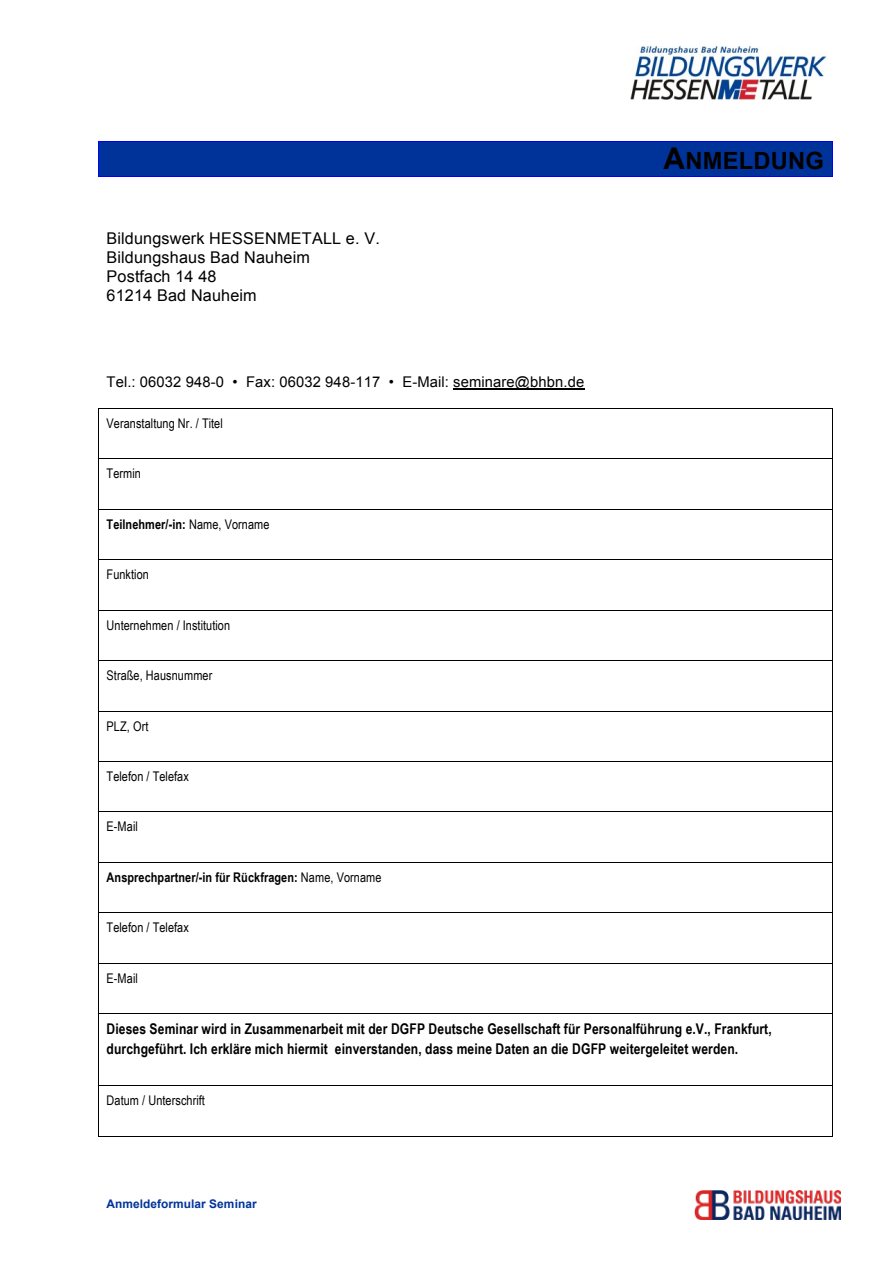
<style>
.page{position:relative;width:893px;height:1263px;background:#fff}
.page>*{position:absolute;margin:0;border:0;box-sizing:border-box;transform-origin:0 0}
.t1{font:700 23.7px "Arial";letter-spacing:.005em;color:#000}
.t2{font:16.2px/18.9px "Arial";letter-spacing:.01em;color:#000}
.t3{font:700 14.7px/19.8px "Arial Narrow";letter-spacing:.01em;color:#000}
.t4{font:14.7px "Arial";letter-spacing:.01em;color:#000}
.t5{font:13.35px "Arial Narrow";letter-spacing:.005em;color:#000}
.t6{font:700 13.35px "Arial Narrow";letter-spacing:.005em;color:#000}
.t7{font:700 11.85px "Arial";letter-spacing:.005em;color:#039}
.s1{font-weight:400}
.s2{font-size:29.85px}
</style>
<div class="page">
<img style="left:694px;top:1191px;width:147px;height:28px">
<img style="left:630px;top:46px;width:196px;height:54px">
<div style="left:99px;top:141px;width:733px;height:35px;background:#039"></div>
<hr style="left:99px;top:141px;width:733px;height:1px;background:#00f">
<hr style="left:98px;top:141px;width:1px;height:35px;background:#00f">
<hr style="left:99px;top:176px;width:733px;height:1px;background:#00f">
<hr style="left:832px;top:141px;width:1px;height:35px;background:#00f">
<hr style="left:453px;top:388px;width:131px;height:2px;background:#000">
<hr style="left:99px;top:408px;width:733px;height:1px;background:#000">
<hr style="left:98px;top:415px;width:1px;height:43px;background:#000">
<hr style="left:832px;top:415px;width:1px;height:43px;background:#000">
<hr style="left:99px;top:458px;width:733px;height:1px;background:#000">
<hr style="left:98px;top:465px;width:1px;height:44px;background:#000">
<hr style="left:832px;top:465px;width:1px;height:44px;background:#000">
<hr style="left:99px;top:509px;width:733px;height:1px;background:#000">
<hr style="left:98px;top:516px;width:1px;height:43px;background:#000">
<hr style="left:832px;top:516px;width:1px;height:43px;background:#000">
<hr style="left:99px;top:559px;width:733px;height:1px;background:#000">
<hr style="left:98px;top:566px;width:1px;height:44px;background:#000">
<hr style="left:832px;top:566px;width:1px;height:44px;background:#000">
<hr style="left:99px;top:610px;width:733px;height:1px;background:#000">
<hr style="left:98px;top:617px;width:1px;height:43px;background:#000">
<hr style="left:832px;top:617px;width:1px;height:43px;background:#000">
<hr style="left:99px;top:660px;width:733px;height:1px;background:#000">
<hr style="left:98px;top:667px;width:1px;height:44px;background:#000">
<hr style="left:832px;top:667px;width:1px;height:44px;background:#000">
<hr style="left:99px;top:711px;width:733px;height:1px;background:#000">
<hr style="left:98px;top:718px;width:1px;height:43px;background:#000">
<hr style="left:832px;top:718px;width:1px;height:43px;background:#000">
<hr style="left:99px;top:761px;width:733px;height:1px;background:#000">
<hr style="left:98px;top:768px;width:1px;height:43px;background:#000">
<hr style="left:832px;top:768px;width:1px;height:43px;background:#000">
<hr style="left:99px;top:811px;width:733px;height:1px;background:#000">
<hr style="left:98px;top:819px;width:1px;height:43px;background:#000">
<hr style="left:832px;top:819px;width:1px;height:43px;background:#000">
<hr style="left:99px;top:862px;width:733px;height:1px;background:#000">
<hr style="left:98px;top:869px;width:1px;height:43px;background:#000">
<hr style="left:832px;top:869px;width:1px;height:43px;background:#000">
<hr style="left:99px;top:912px;width:733px;height:1px;background:#000">
<hr style="left:98px;top:919px;width:1px;height:44px;background:#000">
<hr style="left:832px;top:919px;width:1px;height:44px;background:#000">
<hr style="left:99px;top:963px;width:733px;height:1px;background:#000">
<hr style="left:98px;top:970px;width:1px;height:43px;background:#000">
<hr style="left:832px;top:970px;width:1px;height:43px;background:#000">
<hr style="left:99px;top:1013px;width:733px;height:1px;background:#000">
<hr style="left:98px;top:1020px;width:1px;height:65px;background:#000">
<hr style="left:832px;top:1020px;width:1px;height:65px;background:#000">
<hr style="left:99px;top:1085px;width:733px;height:1px;background:#000">
<hr style="left:98px;top:1093px;width:1px;height:43px;background:#000">
<hr style="left:99px;top:1136px;width:733px;height:1px;background:#000">
<hr style="left:832px;top:1093px;width:1px;height:43px;background:#000">
<p class="t2" style="left:107px;top:229px;width:275px">Bildungswerk HESSENMETALL e. V.<br>Bildungshaus Bad Nauheim<br>Postfach 14 48<br>61214 Bad Nauheim</p>
<p class="t4" style="left:107px;top:374px;width:479px">Tel.: 06032 948-0 • Fax: 06032 948-117 • E-Mail: seminare@bhbn.de</p>
<p class="t5" style="left:107px;top:415px;width:118px">Veranstaltung Nr. / Titel</p>
<p class="t5" style="left:107px;top:466px;width:36px">Termin</p>
<p class="t6" style="left:107px;top:516px;width:164px">Teilnehmer/-in: <span class="s1">Name, Vorname</span></p>
<p class="t5" style="left:107px;top:566px;width:44px">Funktion</p>
<p class="t5" style="left:107px;top:617px;width:125px">Unternehmen / Institution</p>
<p class="t5" style="left:107px;top:668px;width:107px">Straße, Hausnummer</p>
<p class="t5" style="left:107px;top:718px;width:43px">PLZ, Ort</p>
<p class="t5" style="left:107px;top:768px;width:84px">Telefon / Telefax</p>
<p class="t5" style="left:107px;top:819px;width:33px">E-Mail</p>
<p class="t6" style="left:107px;top:869px;width:276px">Ansprechpartner/-in für Rückfragen: <span class="s1">Name, Vorname</span></p>
<p class="t5" style="left:107px;top:920px;width:84px">Telefon / Telefax</p>
<p class="t5" style="left:107px;top:970px;width:33px">E-Mail</p>
<h1 class="t1" style="left:664px;top:148px;width:162px"><span class="s2">A</span>NMELDUNG</h1>
<p class="t3" style="left:107px;top:1019px;width:667px">Dieses Seminar wird in Zusammenarbeit mit der DGFP Deutsche Gesellschaft für Personalführung e.V., Frankfurt, durchgeführt. Ich erkläre mich hiermit einverstanden, dass meine Daten an die DGFP weitergeleitet werden.</p>
<p class="t5" style="left:107px;top:1093px;width:100px">Datum / Unterschrift</p>
<p class="t7" style="left:107px;top:1197px;width:152px">Anmeldeformular Seminar</p>
</div>
